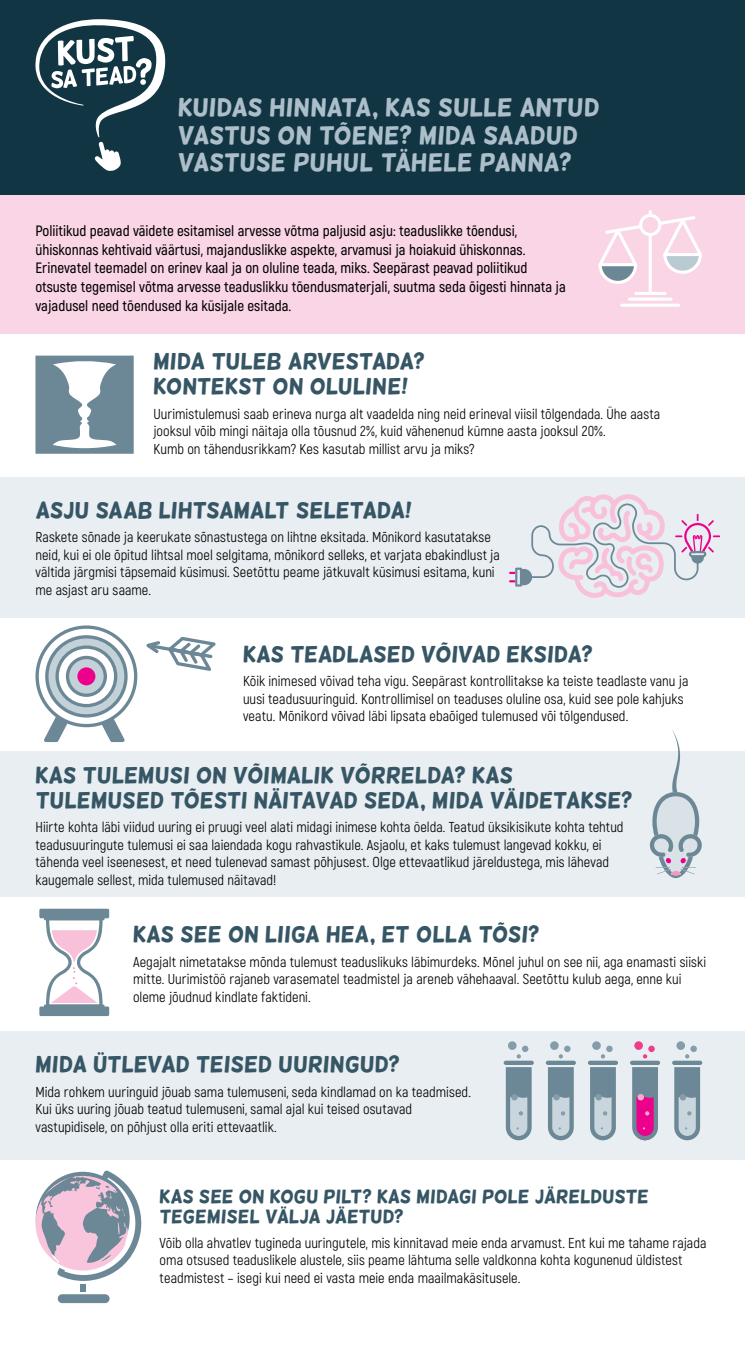
<style>
.page{position:relative;width:745px;height:1347px;background:#fff}
.page>*{position:absolute;margin:0;border:0;box-sizing:border-box;transform-origin:0 0}
.Pealkiri_2{font:25px/27.5px "Helsinki";letter-spacing:.005em;color:#acbec9}
.Pealkiri_1{font:22.5px/25px "Helsinki";letter-spacing:.005em;color:#365665}
.Pealkiri_1-2{font:18.75px/20px "Helsinki";letter-spacing:.005em;color:#365665}
.Sissejuhatus{font:600 15px/18.8px "Akrobat";color:#000}
.t1{font:14.38px/17.5px "Akrobat";color:#000}
</style>
<div class="page">
<div style="left:0;top:477px;width:744px;height:141px;background:#e8eef1"></div>
<div style="left:0;top:751px;width:744px;height:145px;background:#e8eef1"></div>
<div style="left:0;top:1030px;width:744px;height:129px;background:#e8eef1"></div>
<div style="left:0;top:0;width:744px;height:195px;background:#113542"></div>
<div style="left:0;top:195px;width:744px;height:138px;background:#fad5e6"></div>
<svg style="left:35px;top:19px;width:130px;height:152px"></svg>
<svg style="left:35px;top:355px;width:99px;height:99px"></svg>
<svg style="left:35px;top:625px;width:102px;height:117px"></svg>
<div style="left:77px;top:667px;width:18px;height:18px;background:#ec008c;border-radius:50%"></div>
<svg style="left:146px;top:637px;width:69px;height:34px"></svg>
<svg style="left:509px;top:494px;width:210px;height:104px"></svg>
<svg style="left:649px;top:730px;width:53px;height:148px"></svg>
<hr style="left:648px;top:233px;width:3px;height:62px;background:#fff;border-radius:2px">
<svg style="left:598px;top:210px;width:103px;height:74px"></svg>
<hr style="left:634px;top:292px;width:32px;height:3px;background:#fff">
<svg style="left:627px;top:297px;width:45px;height:4px"></svg>
<svg style="left:620px;top:304px;width:60px;height:3px"></svg>
<div style="left:39px;top:908px;width:70px;height:10px;background:#6c8896;border-radius:2px"></div>
<div style="left:39px;top:1006px;width:70px;height:10px;background:#6c8896;border-radius:2px"></div>
<svg style="left:44px;top:918px;width:60px;height:88px"></svg>
<svg style="left:505px;top:1067px;width:26px;height:73px;background:#91a7b2"></svg>
<div style="left:503px;top:1060px;width:30px;height:5px;background:#6c8896;border-radius:2px"></div>
<svg style="left:516px;top:1054px;width:4px;height:4px"></svg>
<svg style="left:521px;top:1045px;width:7px;height:7px"></svg>
<div style="left:507px;top:1041px;width:9px;height:9px;background:#849daa;border-radius:50%"></div>
<svg style="left:548px;top:1067px;width:25px;height:73px;background:#8fa5b0"></svg>
<div style="left:545px;top:1060px;width:30px;height:5px;background:#6c8896;border-radius:2px"></div>
<svg style="left:558px;top:1054px;width:4px;height:4px"></svg>
<svg style="left:563px;top:1045px;width:7px;height:7px"></svg>
<svg style="left:549px;top:1041px;width:9px;height:9px"></svg>
<svg style="left:590px;top:1067px;width:25px;height:73px;background:#8fa5b0"></svg>
<div style="left:587px;top:1060px;width:30px;height:5px;background:#6c8896;border-radius:2px"></div>
<svg style="left:600px;top:1054px;width:4px;height:4px"></svg>
<svg style="left:605px;top:1045px;width:7px;height:7px"></svg>
<div style="left:592px;top:1041px;width:8px;height:9px;background:#849daa;border-radius:50%"></div>
<svg style="left:632px;top:1067px;width:25px;height:73px;background:#9e6097"></svg>
<div style="left:629px;top:1060px;width:30px;height:5px;background:#6c8896;border-radius:2px"></div>
<svg style="left:643px;top:1054px;width:3px;height:4px"></svg>
<div style="left:648px;top:1045px;width:6px;height:7px;background:#ee3d8a;border-radius:50%"></div>
<div style="left:634px;top:1041px;width:8px;height:9px;background:#ee3d8a;border-radius:50%"></div>
<svg style="left:674px;top:1067px;width:25px;height:73px;background:#90a6b1"></svg>
<div style="left:671px;top:1060px;width:30px;height:5px;background:#6c8896;border-radius:2px"></div>
<svg style="left:685px;top:1054px;width:4px;height:4px"></svg>
<div style="left:690px;top:1045px;width:6px;height:7px;background:#849daa;border-radius:50%"></div>
<div style="left:676px;top:1041px;width:8px;height:9px;background:#849daa;border-radius:50%"></div>
<div style="left:80px;top:1283px;width:6px;height:8px;background:#6c8896"></div>
<div style="left:58px;top:1294px;width:51px;height:9px;background:#6c8896;border-radius:4px"></div>
<svg style="left:35px;top:1170px;width:107px;height:114px"></svg>
<p class="Pealkiri_2" style="left:178px;top:94px;width:422px">KUIDAS HINNATA, KAS SULLE ANTUD<br>VASTUS ON TÕENE? MIDA SAADUD<br>VASTUSE PUHUL TÄHELE PANNA?</p>
<p class="Sissejuhatus" style="left:35px;top:221px;width:531px">Poliitikud peavad väidete esitamisel arvesse võtma paljusid asju: teaduslikke tõendusi, ühiskonnas kehtivaid väärtusi, majanduslikke aspekte, arvamusi ja hoiakuid ühiskonnas.<br>Erinevatel teemadel on erinev kaal ja on oluline teada, miks. Seepärast peavad poliitikud otsuste tegemisel võtma arvesse teaduslikku tõendusmaterjali, suutma seda õigesti hinnata ja vajadusel need tõendused ka küsijale esitada.</p>
<p class="Pealkiri_1" style="left:153px;top:348px;width:273px">MIDA TULEB ARVESTADA?<br>KONTEKST ON OLULINE!</p>
<p class="t1" style="left:153px;top:405px;width:508px">Uurimistulemusi saab erineva nurga alt vaadelda ning neid erineval viisil tõlgendada. Ühe aasta jooksul võib mingi näitaja olla tõusnud 2%, kuid vähenenud kümne aasta jooksul 20%.</p>
<p class="t1" style="left:153px;top:440px;width:322px">Kumb on tähendusrikkam? Kes kasutab millist arvu ja miks?</p>
<p class="Pealkiri_1" style="left:35px;top:497px;width:378px">ASJU SAAB LIHTSAMALT SELETADA!</p>
<p class="t1" style="left:35px;top:528px;width:465px">Raskete sõnade ja keerukate sõnastustega on lihtne eksitada. Mõnikord kasutatakse neid, kui ei ole õpitud lihtsal moel selgitama, mõnikord selleks, et varjata ebakindlust ja vältida järgmisi täpsemaid küsimusi. Seetõttu peame jätkuvalt küsimusi esitama, kuni me asjast aru saame.</p>
<p class="Pealkiri_1" style="left:243px;top:641px;width:351px">KAS TEADLASED VÕIVAD EKSIDA?</p>
<p class="t1" style="left:243px;top:672px;width:446px">Kõik inimesed võivad teha vigu. Seepärast kontrollitakse ka teiste teadlaste vanu ja uusi teadusuuringuid. Kontrollimisel on teaduses oluline osa, kuid see pole kahjuks veatu. Mõnikord võivad läbi lipsata ebaõiged tulemused või tõlgendused.</p>
<p class="Pealkiri_1" style="left:35px;top:762px;width:598px">KAS TULEMUSI ON VÕIMALIK VÕRRELDA? KAS<br>TULEMUSED TÕESTI NÄITAVAD SEDA, MIDA VÄIDETAKSE?</p>
<p class="t1" style="left:35px;top:818px;width:589px">Hiirte kohta läbi viidud uuring ei pruugi veel alati midagi inimese kohta öelda. Teatud üksikisikute kohta tehtud teadusuuringute tulemusi ei saa laiendada kogu rahvastikule. Asjaolu, et kaks tulemust langevad kokku, ei tähenda veel iseenesest, et need tulenevad samast põhjusest. Olge ettevaatlikud järeldustega, mis lähevad kaugemale sellest, mida tulemused näitavad!</p>
<p class="Pealkiri_1" style="left:133px;top:921px;width:407px">KAS SEE ON LIIGA HEA, ET OLLA TÕSI?</p>
<p class="t1" style="left:133px;top:953px;width:574px">Aegajalt nimetatakse mõnda tulemust teaduslikuks läbimurdeks. Mõnel juhul on see nii, aga enamasti siiski mitte. Uurimistöö rajaneb varasematel teadmistel ja areneb vähehaaval. Seetõttu kulub aega, enne kui oleme jõudnud kindlate faktideni.</p>
<p class="Pealkiri_1" style="left:35px;top:1052px;width:365px">MIDA ÜTLEVAD TEISED UURINGUD?</p>
<p class="t1" style="left:35px;top:1083px;width:436px">Mida rohkem uuringuid jõuab sama tulemuseni, seda kindlamad on ka teadmised.<br>Kui üks uuring jõuab teatud tulemuseni, samal ajal kui teised osutavad vastupidisele, on põhjust olla eriti ettevaatlik.</p>
<p class="Pealkiri_1-2" style="left:159px;top:1186px;width:490px">KAS SEE ON KOGU PILT? KAS MIDAGI POLE JÄRELDUSTE<br>TEGEMISEL VÄLJA JÄETUD?</p>
<p class="t1" style="left:159px;top:1233px;width:548px">Võib olla ahvatlev tugineda uuringutele, mis kinnitavad meie enda arvamust. Ent kui me tahame rajada oma otsused teaduslikele alustele, siis peame lähtuma selle valdkonna kohta kogunenud üldistest teadmistest – isegi kui need ei vasta meie enda maailmakäsitusele.</p>
</div>
